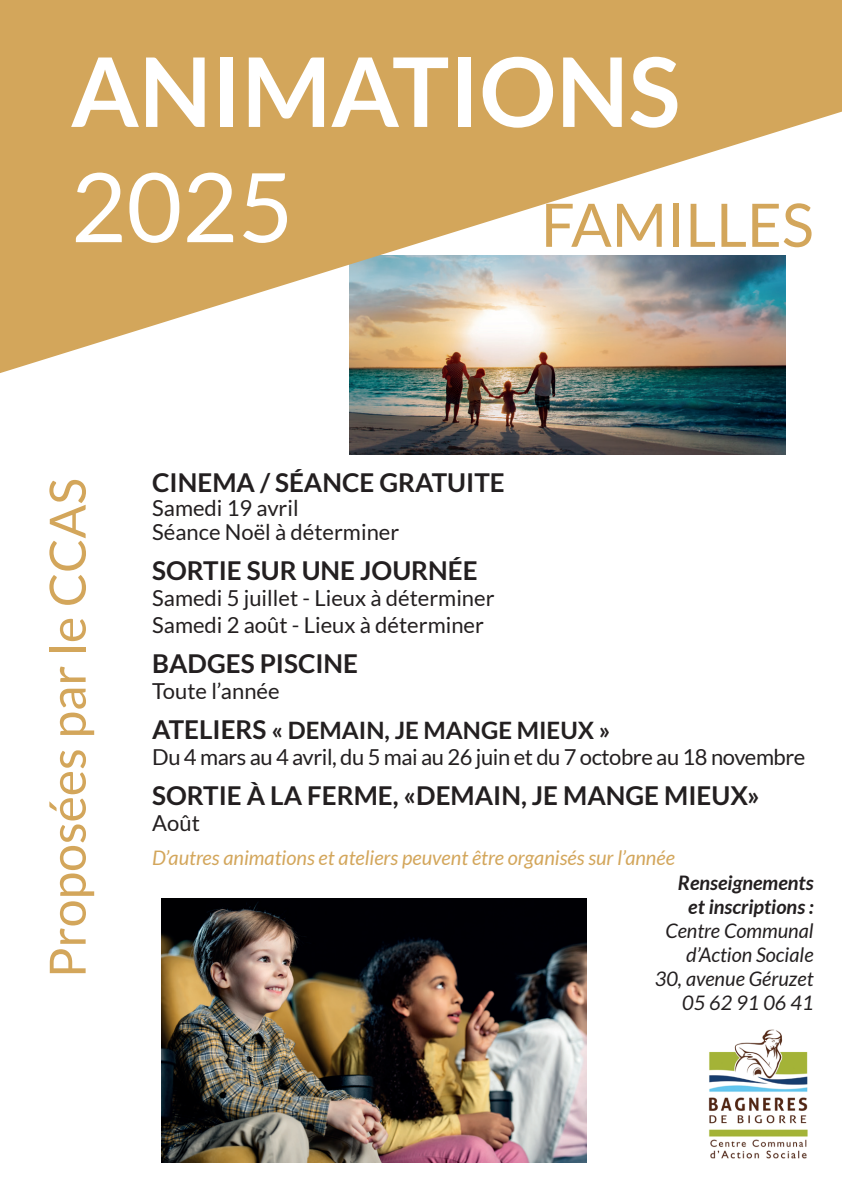
<style>
.page{position:relative;width:842px;height:1191px;background:#fff}
.page>*{position:absolute;margin:0;border:0;box-sizing:border-box;transform-origin:0 0}
.t1{font:700 96px "Lato";color:#fff}
.t2{font:96px "Lato";color:#fff}
.t3{font:60px "Lato";color:#d3a65b}
.t4{font:50px "Lato";color:#d3a65b}
.t5{font:700 26px "Lato";color:#231f20}
.t6{font:700 24px "Lato";color:#231f20}
.t7{font:22px/24px "Lato";color:#231f20}
.t8{font:22px "Lato";letter-spacing:-.02em;color:#231f20}
.t9{font:italic 20px "Lato";color:#d3a65b}
.t10{font:italic 20px/24px "Lato";color:#231f20;text-align:right}
.t11{font:italic 700 20px/24px "Lato";color:#231f20;text-align:center}
.s1{font-size:26px}
</style>
<div class="page">
<img style="left:349px;top:373px;width:437px;height:81px">
<img style="left:162px;top:899px;width:424px;height:263px">
<img style="left:708px;top:1029px;width:100px;height:130px">
<svg style="left:0;top:0;width:842px;height:373px;fill:#d3a65b"></svg>
<h1 class="t1" style="left:71px;top:37px;width:611px">ANIMATIONS</h1>
<h1 class="t2" style="left:71px;top:154px;width:224px">2025</h1>
<h2 class="t3" style="left:541px;top:192px;width:274px">FAMILLES</h2>
<h3 class="t4" style="left:40px;top:978px;width:501px;rotate:-90deg">Proposées par le CCAS</h3>
<p class="t5" style="left:152px;top:467px;width:354px">CINEMA / SÉANCE GRATUITE</p>
<p class="t7" style="left:152px;top:495px;width:249px">Samedi 19 avril<br>Séance Noël à déterminer</p>
<p class="t5" style="left:152px;top:555px;width:327px">SORTIE SUR UNE JOURNÉE</p>
<p class="t7" style="left:152px;top:585px;width:344px;line-height:26.4px">Samedi 5 juillet - Lieux à déterminer<br>Samedi 2 août - Lieux à déterminer</p>
<p class="t5" style="left:152px;top:648px;width:207px">BADGES PISCINE</p>
<p class="t7" style="left:152px;top:679px;width:129px">Toute l’année</p>
<p class="t6" style="left:152px;top:716px;width:460px"><span class="s1">ATELIERS</span> « DEMAIN, JE MANGE MIEUX »</p>
<p class="t8" style="left:152px;top:745px;width:655px">Du 4 mars au 4 avril, du 5 mai au 26 juin et du 7 octobre au 18 novembre</p>
<p class="t5" style="left:152px;top:781px;width:609px">SORTIE À LA FERME, «DEMAIN, JE MANGE MIEUX»</p>
<p class="t7" style="left:152px;top:811px;width:49px">Août</p>
<p class="t9" style="left:152px;top:846px;width:524px">D’autres animations et ateliers peuvent être organisés sur l’année</p>
<p class="t11" style="left:678px;top:870px;width:137px">Renseignements et inscriptions :</p>
<p class="t10" style="left:655px;top:918px;width:160px">Centre Communal d’Action Sociale<br>30, avenue Géruzet<br>05 62 91 06 41</p>
</div>
